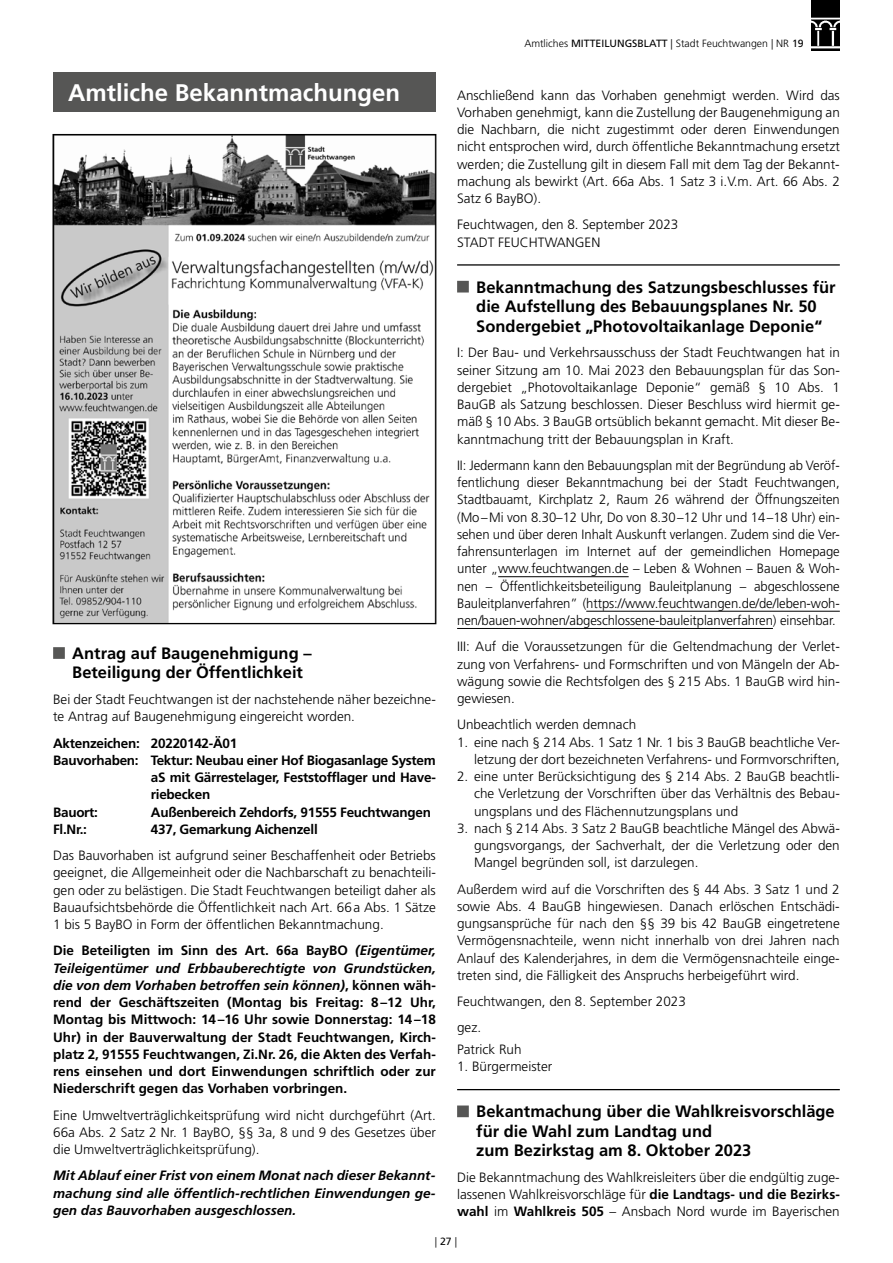
<style>
.page{position:relative;width:893px;height:1263px;background:#fff}
.page>*{position:absolute;margin:0;border:0;box-sizing:border-box;transform-origin:0 0}
.t1{font:700 24px "Frutiger";color:#fff}
.t2{font:700 16.5px/19.5px "Frutiger";color:#000}
.t3{font:300 13.5px/17.2px "Frutiger";color:#000;text-align:justify}
.t4{font:700 13.5px/17.2px "Frutiger";letter-spacing:-.02em;color:#000;text-align:justify}
.t5{font:italic 700 13.5px/17.2px "Frutiger";color:#000;text-align:justify}
.t6{font:300 10.5px "Frutiger";color:#000}
.s1{font-style:italic}
.s2{font-weight:400}
.s3{font-weight:700}
</style>
<div class="page">
<img style="left:812px;top:0;width:28px;height:51px">
<hr style="left:457px;top:264px;width:383px;height:2px;background:#000">
<div style="left:457px;top:281px;width:12px;height:11px;background:#565655"></div>
<hr style="left:498px;top:576px;width:131px;height:1px;background:#000">
<hr style="left:586px;top:611px;width:254px;height:1px;background:#000">
<hr style="left:457px;top:628px;width:316px;height:1px;background:#000">
<hr style="left:457px;top:1089px;width:383px;height:1px;background:#000">
<div style="left:457px;top:1105px;width:12px;height:12px;background:#565655"></div>
<div style="left:53px;top:647px;width:12px;height:12px;background:#565655"></div>
<div style="left:53px;top:72px;width:383px;height:39px;background:#565655"></div>
<img style="left:55px;top:136px;width:379px;height:486px">
<h1 class="t1" style="left:68px;top:78px;width:334px">Amtliche Bekanntmachungen</h1>
<p class="t2" style="left:72px;top:643px;width:241px">Antrag auf Baugenehmigung –<br>Beteiligung der Öffentlichkeit</p>
<p class="t3" style="left:53px;top:691px;width:384px">Bei der Stadt Feuchtwangen ist der nachstehende näher bezeichne&shy;te Antrag auf Baugenehmigung eingereicht worden.</p>
<p class="t4" style="left:53px;top:734px;width:186px">Aktenzeichen: 20220142-Ä01</p>
<p class="t4" style="left:53px;top:752px;width:384px">Bauvorhaben: Tektur: Neubau einer Hof Biogasanlage System</p>
<p class="t4" style="left:151px;top:769px;width:286px">aS mit Gärrestelager, Feststofflager und Have-</p>
<p class="t4" style="left:151px;top:786px;width:61px">riebecken</p>
<p class="t4" style="left:53px;top:803px;width:46px">Bauort:</p>
<p class="t4" style="left:151px;top:803px;width:282px">Außenbereich Zehdorfs, 91555 Feuchtwangen</p>
<p class="t4" style="left:53px;top:821px;width:35px">Fl.Nr.:</p>
<p class="t4" style="left:151px;top:821px;width:168px">437, Gemarkung Aichenzell</p>
<p class="t3" style="left:53px;top:847px;width:384px">Das Bauvorhaben ist aufgrund seiner Beschaffenheit oder Betriebs geeignet, die Allgemeinheit oder die Nachbarschaft zu benachteili&shy;gen oder zu belästigen. Die Stadt Feuchtwangen beteiligt daher als Bauaufsichtsbehörde die Öffentlichkeit nach Art. 66a Abs. 1 Sätze 1 bis 5 BayBO in Form der öffentlichen Bekanntmachung.</p>
<p class="t4" style="left:53px;top:942px;width:384px">Die Beteiligten im Sinn des Art. 66a BayBO <span class="s1">(Eigentümer, Teileigentümer und Erbbauberechtigte von Grundstücken, die von dem Vorhaben betroffen sein können)</span>, können wäh&shy;rend der Geschäftszeiten (Montag bis Freitag: 8–12 Uhr, Montag bis Mittwoch: 14–16 Uhr sowie Donnerstag: 14–18<br>Uhr) in der Bauverwaltung der Stadt Feuchtwangen, Kirch&shy;platz 2, 91555 Feuchtwangen, Zi.Nr. 26, die Akten des Verfah&shy;rens einsehen und dort Einwendungen schriftlich oder zur Niederschrift gegen das Vorhaben vorbringen.</p>
<p class="t3" style="left:53px;top:1106px;width:384px">Eine Umweltverträglichkeitsprüfung wird nicht durchgeführt (Art.<br>66a Abs. 2 Satz 2 Nr. 1 BayBO, §§ 3a, 8 und 9 des Gesetzes über die Umweltverträglichkeitsprüfung).</p>
<p class="t5" style="left:53px;top:1167px;width:384px">Mit Ablauf einer Frist von einem Monat nach dieser Bekannt&shy;machung sind alle öffentlich-rechtlichen Einwendungen ge&shy;gen das Bauvorhaben ausgeschlossen.</p>
<p class="t6" style="left:524px;top:37px;width:281px">Amtliches <span class="s2">MITTEILUNGSBLATT</span> | Stadt Feuchtwangen | NR <span class="s2">19</span></p>
<p class="t3" style="left:457px;top:87px;width:384px">Anschließend kann das Vorhaben genehmigt werden. Wird das Vorhaben genehmigt, kann die Zustellung der Baugenehmigung an die Nachbarn, die nicht zugestimmt oder deren Einwendungen nicht entsprochen wird, durch öffentliche Bekanntmachung ersetzt werden; die Zustellung gilt in diesem Fall mit dem Tag der Bekannt&shy;machung als bewirkt (Art. 66a Abs. 1 Satz 3 i.V.m. Art. 66 Abs. 2<br>Satz 6 BayBO).</p>
<p class="t3" style="left:457px;top:216px;width:223px">Feuchtwagen, den 8. September 2023<br>STADT FEUCHTWANGEN</p>
<p class="t2" style="left:476px;top:277px;width:361px">Bekanntmachung des Satzungsbeschlusses für die Aufstellung des Bebauungsplanes Nr. 50<br>Sondergebiet „Photovoltaikanlage Deponie“</p>
<p class="t3" style="left:457px;top:344px;width:384px">I: Der Bau- und Verkehrsausschuss der Stadt Feuchtwangen hat in seiner Sitzung am 10. Mai 2023 den Bebauungsplan für das Son&shy;dergebiet „Photovoltaikanlage Deponie“ gemäß § 10 Abs. 1<br>BauGB als Satzung beschlossen. Dieser Beschluss wird hiermit ge&shy;mäß § 10 Abs. 3 BauGB ortsüblich bekannt gemacht. Mit dieser Be&shy;kanntmachung tritt der Bebauungsplan in Kraft.</p>
<p class="t3" style="left:457px;top:457px;width:384px">II: Jedermann kann den Bebauungsplan mit der Begründung ab Veröf&shy;fentlichung dieser Bekanntmachung bei der Stadt Feuchtwangen, Stadtbauamt, Kirchplatz 2, Raum 26 während der Öffnungszeiten (Mo–Mi von 8.30–12 Uhr, Do von 8.30–12 Uhr und 14–18 Uhr) ein&shy;sehen und über deren Inhalt Auskunft verlangen. Zudem sind die Ver&shy;fahrensunterlagen im Internet auf der gemeindlichen Homepage unter „www.feuchtwangen.de – Leben &amp; Wohnen – Bauen &amp; Woh&shy;nen – Öffentlichkeitsbeteiligung Bauleitplanung – abgeschlossene Bauleitplanverfahren” (https://www.feuchtwangen.de/de/leben-woh&shy;nen/bauen-wohnen/abgeschlossene-bauleitplanverfahren) einsehbar.</p>
<p class="t3" style="left:457px;top:638px;width:384px">III: Auf die Voraussetzungen für die Geltendmachung der Verlet&shy;zung von Verfahrens- und Formschriften und von Mängeln der Ab&shy;wägung sowie die Rechtsfolgen des § 215 Abs. 1 BauGB wird hin&shy;gewiesen.</p>
<p class="t3" style="left:457px;top:716px;width:181px">Unbeachtlich werden demnach</p>
<p class="t3" style="left:457px;top:733px;width:384px;text-align:right">1. eine nach § 214 Abs. 1 Satz 1 Nr. 1 bis 3 BauGB beachtliche Ver&shy;letzung der dort bezeichneten Verfahrens- und Formvorschriften,</p>
<p class="t3" style="left:474px;top:768px;width:367px;text-indent:-17px">2. eine unter Berücksichtigung des § 214 Abs. 2 BauGB beachtli&shy;che Verletzung der Vorschriften über das Verhältnis des Bebau&shy;ungsplans und des Flächennutzungsplans und</p>
<p class="t3" style="left:474px;top:820px;width:367px;text-indent:-17px">3. nach § 214 Abs. 3 Satz 2 BauGB beachtliche Mängel des Abwä&shy;gungsvorgangs, der Sachverhalt, der die Verletzung oder den Mangel begründen soll, ist darzulegen.</p>
<p class="t3" style="left:457px;top:880px;width:384px">Außerdem wird auf die Vorschriften des § 44 Abs. 3 Satz 1 und 2 sowie Abs. 4 BauGB hingewiesen. Danach erlöschen Entschädi&shy;gungsansprüche für nach den §§ 39 bis 42 BauGB eingetretene Vermögensnachteile, wenn nicht innerhalb von drei Jahren nach Anlauf des Kalenderjahres, in dem die Vermögensnachteile einge&shy;treten sind, die Fälligkeit des Anspruchs herbeigeführt wird.</p>
<p class="t3" style="left:457px;top:988px;width:230px;line-height:26.2px">Feuchtwangen, den 8. September 2023 gez.</p>
<p class="t3" style="left:457px;top:1041px;width:66px">Patrick Ruh</p>
<p class="t3" style="left:457px;top:1058px;width:97px">1. Bürgermeister</p>
<p class="t2" style="left:476px;top:1102px;width:360px">Bekantmachung über die Wahlkreisvorschläge für die Wahl zum Landtag und<br>zum Bezirkstag am 8. Oktober 2023</p>
<p class="t3" style="left:457px;top:1169px;width:384px">Die Bekanntmachung des Wahlkreisleiters über die endgültig zuge&shy;lassenen Wahlkreisvorschläge für <span class="s3">die Landtags- und die Bezirks&shy;wahl</span> im <span class="s3">Wahlkreis 505</span> – Ansbach Nord wurde im Bayerischen</p>
<p class="t6" style="left:435px;top:1236px;width:24px">| <span class="s2">27</span> |</p>
</div>
